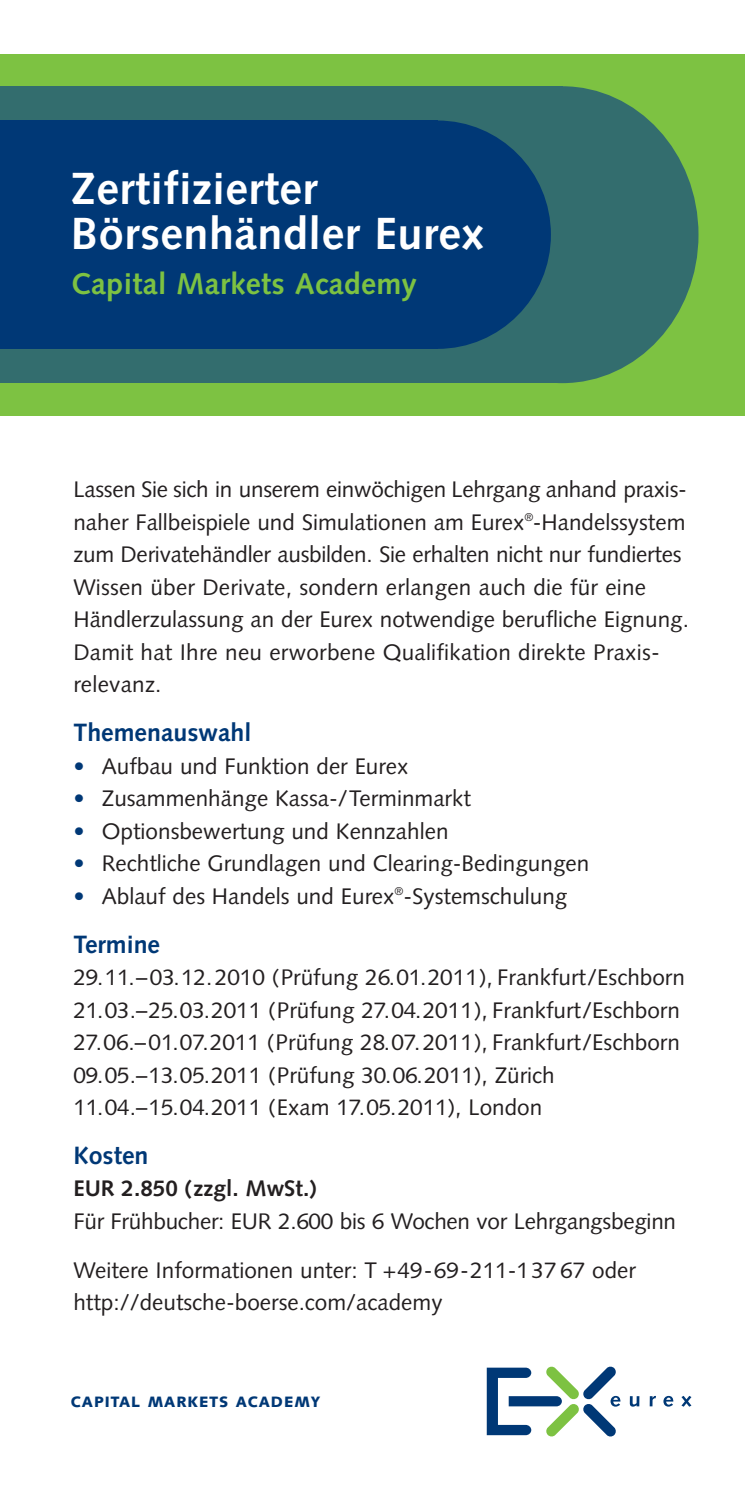
<style>
.page{position:relative;width:745px;height:1489px;background:#fff}
.page>*{position:absolute;margin:0;border:0;box-sizing:border-box;transform-origin:0 0}
.t1{font:700 45px/45px "Syntax";letter-spacing:.01em;color:#fff}
.t2{font:700 30px "Syntax";letter-spacing:.01em;color:#7dc242}
.t3{font:700 25px "Syntax";color:#003876}
.t4{font:22.5px/32.5px "Syntax";color:#231f20}
.t5{font:700 22.5px "Syntax";color:#231f20}
.t6{font:900 15px "Syntax";letter-spacing:.065em;color:#003876}
.s1{color:#003876}
</style>
<div class="page">
<svg style="left:681px;top:1396px;width:10px;height:10px"></svg>
<svg style="left:486px;top:1366px;width:134px;height:70px"></svg>
<svg style="left:629px;top:1396px;width:10px;height:10px"></svg>
<svg style="left:649px;top:1396px;width:6px;height:10px"></svg>
<svg style="left:663px;top:1395px;width:10px;height:11px"></svg>
<div style="left:0;top:54px;width:744px;height:361px;background:#7dc242"></div>
<div style="left:0;top:86px;width:562px;height:297px;background:#336d6e"></div>
<div style="left:426px;top:86px;width:272px;height:297px;background:#336d6e;border-radius:50%"></div>
<div style="left:0;top:120px;width:437px;height:229px;background:#003876"></div>
<div style="left:323px;top:120px;width:227px;height:229px;background:#003876;border-radius:50%"></div>
<h1 class="t1" style="left:71px;top:169px;width:414px">Zertifizierter<br>Börsenhändler Eurex</h1>
<h2 class="t2" style="left:71px;top:270px;width:347px">Capital Markets Academy</h2>
<p class="t4" style="left:73px;top:475px;width:616px">Lassen Sie sich in unserem einwöchigen Lehrgang anhand praxis&shy;naher Fallbeispiele und Simulationen am Eurex<sup>®</sup>-Handelssystem zum Derivatehändler ausbilden. Sie erhalten nicht nur fundiertes Wissen über Derivate, sondern erlangen auch die für eine Händlerzulassung an der Eurex notwendige berufliche Eignung.<br>Damit hat Ihre neu erworbene Qualifikation direkte Praxis&shy;relevanz.</p>
<p class="t3" style="left:73px;top:721px;width:179px">Themenauswahl</p>
<p class="t4" style="left:73px;top:751px;width:336px"><span class="s1">•</span> Aufbau und Funktion der Eurex</p>
<p class="t4" style="left:73px;top:783px;width:398px"><span class="s1">•</span> Zusammenhänge Kassa-/Terminmarkt</p>
<p class="t4" style="left:73px;top:816px;width:376px"><span class="s1">•</span> Optionsbewertung und Kennzahlen</p>
<p class="t4" style="left:73px;top:848px;width:517px"><span class="s1">•</span> Rechtliche Grundlagen und Clearing-Bedingungen</p>
<p class="t4" style="left:73px;top:881px;width:495px"><span class="s1">•</span> Ablauf des Handels und Eurex<sup>®</sup>-Systemschulung</p>
<p class="t3" style="left:73px;top:933px;width:88px">Termine</p>
<p class="t4" style="left:73px;top:962px;width:612px">29.11.–03.12.2010 (Prüfung 26.01.2011), Frankfurt/Eschborn 21.03.–25.03.2011 (Prüfung 27.04.2011), Frankfurt/Eschborn 27.06.–01.07.2011 (Prüfung 28.07.2011), Frankfurt/Eschborn 09.05.–13.05.2011 (Prüfung 30.06.2011), Zürich 11.04.–15.04.2011 (Exam 17.05.2011), London</p>
<p class="t3" style="left:73px;top:1144px;width:76px">Kosten</p>
<p class="t5" style="left:73px;top:1178px;width:245px">EUR 2.850 (zzgl. MwSt.)</p>
<p class="t4" style="left:73px;top:1198px;width:603px;line-height:48.8px">Für Frühbucher: EUR 2.600 bis 6 Wochen vor Lehrgangsbeginn<br>Weitere Informationen unter: T +49-69-211-137 67 oder</p>
<p class="t4" style="left:73px;top:1287px;width:370px">http://deutsche-boerse.com/academy</p>
<p class="t6" style="left:71px;top:1394px;width:250px">CAPITAL MARKETS ACADEMY</p>
</div>
